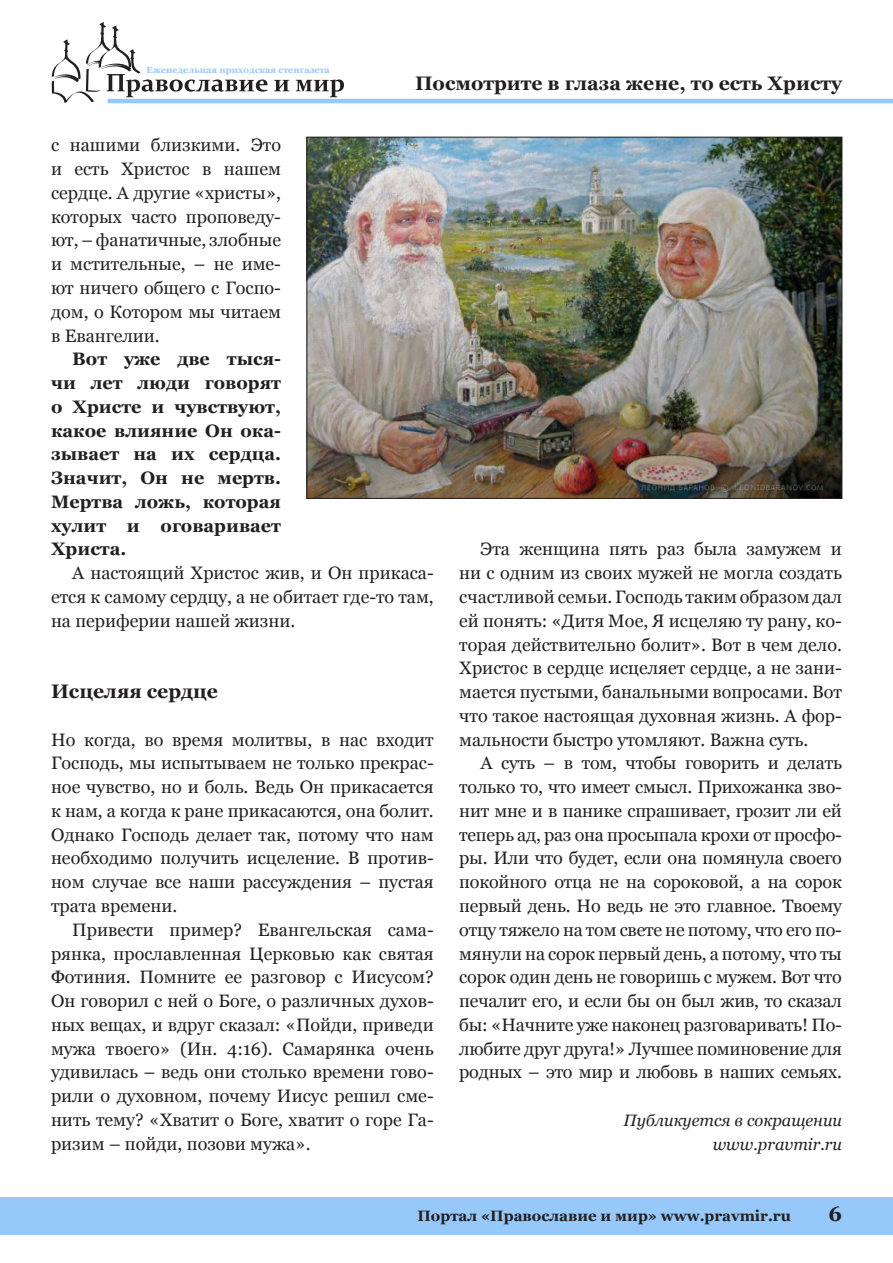
<style>
.page{position:relative;width:893px;height:1263px;background:#fff}
.page>*{position:absolute;margin:0;border:0;box-sizing:border-box;transform-origin:0 0}
.t1{font:700 21px "Georgia";color:#231f20}
.kolontitul{font:700 19.5px "Georgia";color:#231f20}
.Podzagolovok{font:700 19.5px "Georgia";color:#231f20}
.Text{font:18px/23.7px "Georgia";color:#231f20;text-align:justify}
.Text_first{font:18px/23.7px "Georgia";color:#231f20;text-align:justify}
.Text-2{font:700 18px/23.7px "Georgia";color:#231f20;text-align:justify}
.Bibliography{font:italic 16.5px/23.7px "Georgia";color:#231f20;text-align:right}
.t2{font:700 15px "Georgia";color:#231f20}
.t3{font:700 9px "Georgia";color:#96c8fa}
</style>
<div class="page">
<svg style="left:52px;top:22px;width:215px;height:81px"></svg>
<svg style="left:274px;top:80px;width:15px;height:11px"></svg>
<svg style="left:296px;top:79px;width:48px;height:18px"></svg>
<hr style="left:108px;top:99px;width:785px;height:4px;background:#96c8fa">
<div style="left:0;top:1197px;width:893px;height:37px;background:#96c8fa"></div>
<img style="left:309px;top:139px;width:531px;height:358px">
<p class="t3" style="left:147px;top:64px;width:185px">Еженедельная приходская стенгазета</p>
<p class="kolontitul" style="left:415px;top:71px;width:428px">Посмотрите в глаза жене, то есть Христу</p>
<p class="Text" style="left:51px;top:134px;width:231px">с нашими близкими. Это и есть Христос в нашем сердце. А другие «христы», которых часто проповеду&shy;ют, – фанатичные, злобные и мстительные, – не име&shy;ют ничего общего с Госпо&shy;дом, о Котором мы читаем в Евангелии.</p>
<p class="Text-2" style="left:51px;top:347px;width:231px;text-indent:21px">Вот уже две тыся&shy;чи лет люди говорят о Христе и чувствуют, какое влияние Он ока&shy;зывает на их сердца.<br>Значит, Он не мертв.<br>Мертва ложь, которая хулит и оговаривает Христа.</p>
<p class="Text" style="left:51px;top:561px;width:384px;text-indent:21px">А настоящий Христос жив, и Он прикаса&shy;ется к самому сердцу, а не обитает где-то там, на периферии нашей жизни.</p>
<p class="Podzagolovok" style="left:51px;top:679px;width:169px">Исцеляя сердце</p>
<p class="Text_first" style="left:51px;top:728px;width:384px">Но когда, во время молитвы, в нас входит Господь, мы испытываем не только прекрас&shy;ное чувство, но и боль. Ведь Он прикасается к нам, а когда к ране прикасаются, она болит.<br>Однако Господь делает так, потому что нам необходимо получить исцеление. В против&shy;ном случае все наши рассуждения – пустая трата времени.</p>
<p class="Text" style="left:51px;top:918px;width:384px;text-indent:21px">Привести пример? Евангельская сама&shy;рянка, прославленная Церковью как святая Фотиния. Помните ее разговор с Иисусом?<br>Он говорил с ней о Боге, о различных духов&shy;ных вещах, и вдруг сказал: «Пойди, приведи мужа твоего» (Ин. 4:16). Самарянка очень удивилась – ведь они столько времени гово&shy;рили о духовном, почему Иисус решил сме&shy;нить тему? «Хватит о Боге, хватит о горе Га&shy;ризим – пойди, позови мужа».</p>
<p class="Text" style="left:459px;top:538px;width:384px;text-indent:21px">Эта женщина пять раз была замужем и ни с одним из своих мужей не могла создать счастливой семьи. Господь таким образом дал ей понять: «Дитя Мое, Я исцеляю ту рану, ко&shy;торая действительно болит». Вот в чем дело.<br>Христос в сердце исцеляет сердце, а не зани&shy;мается пустыми, банальными вопросами. Вот что такое настоящая духовная жизнь. А фор&shy;мальности быстро утомляют. Важна суть.</p>
<p class="Text" style="left:459px;top:752px;width:384px;text-indent:21px">А суть – в том, чтобы говорить и делать только то, что имеет смысл. Прихожанка зво&shy;нит мне и в панике спрашивает, грозит ли ей теперь ад, раз она просыпала крохи от просфо&shy;ры. Или что будет, если она помянула своего покойного отца не на сороковой, а на сорок первый день. Но ведь не это главное. Твоему отцу тяжело на том свете не потому, что его по&shy;мянули на сорок первый день, а потому, что ты сорок один день не говоришь с мужем. Вот что печалит его, и если бы он был жив, то сказал бы: «Начните уже наконец разговаривать! По&shy;любите друг друга!» Лучшее поминовение для родных – это мир и любовь в наших семьях.</p>
<p class="Bibliography" style="left:623px;top:1108px;width:220px">Публикуется в сокращении www.pravmir.ru</p>
<p class="t2" style="left:417px;top:1206px;width:375px">Портал «Православие и мир» www.pravmir.ru</p>
<p class="t1" style="left:828px;top:1200px;width:15px">6</p>
</div>
